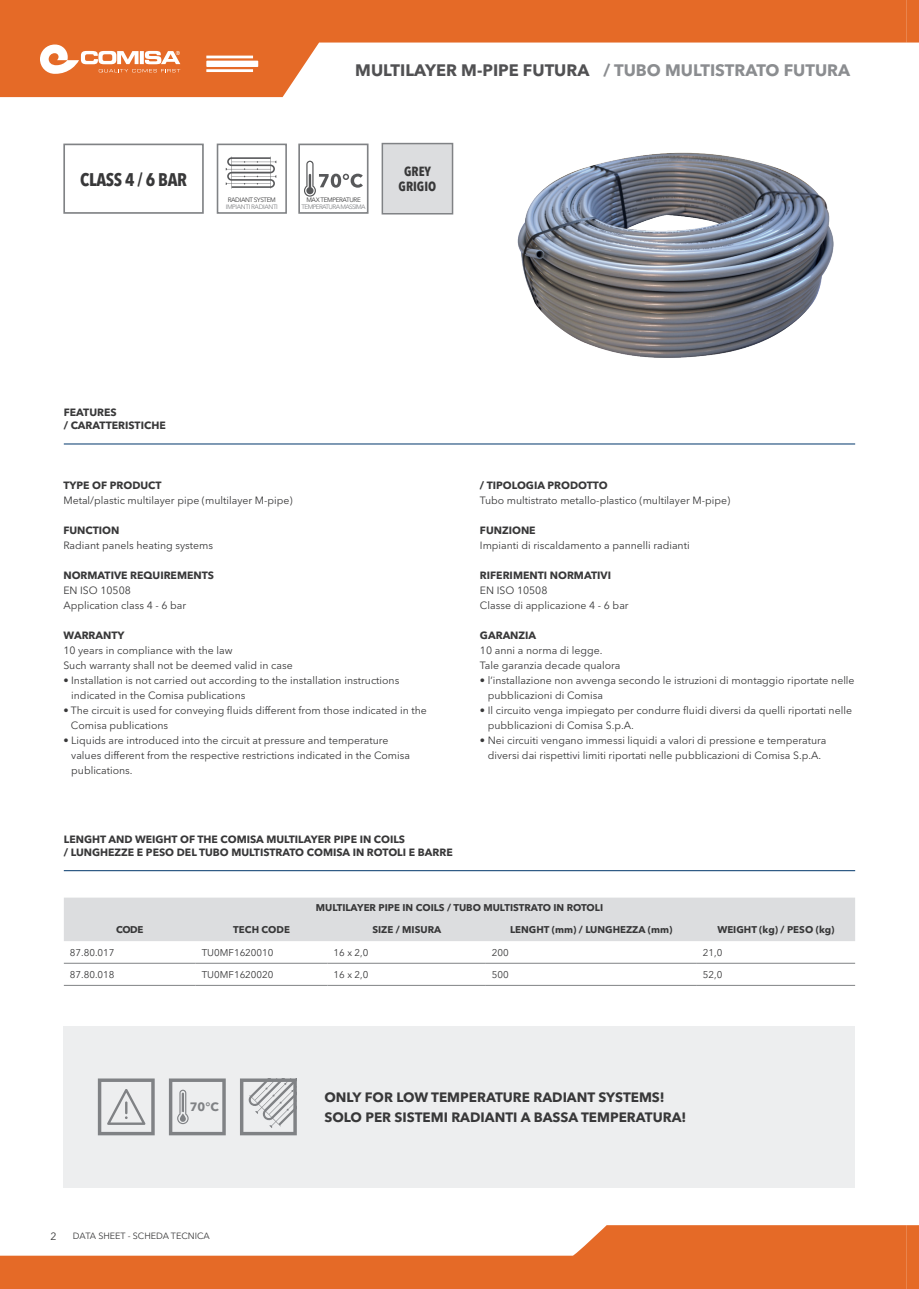
<style>
.page{position:relative;width:919px;height:1289px;background:#fff}
.page>*{position:absolute;margin:0;border:0;box-sizing:border-box;transform-origin:0 0}
.t1{font:700 condensed 18.15px "Avenir Next LT Pro";letter-spacing:-.02em;color:#383839}
.t2{font:700 16.5px "Avenir Next LT Pro";color:#8b8d90}
.t3{font:700 16.5px "Avenir Next LT Pro";color:#515153}
.Descrizione_prodotti{font:700 13.5px "Avenir Next LT Pro";color:#383839}
.t4{font:700 condensed 13.2px/15.3px "Avenir Next LT Pro";color:#383839;text-align:center}
.t5{font:700 12px "Avenir Next LT Pro";color:#808285}
.Helvetica_DF_c__9{font:10.5px/15px "Avenir Next LT Pro";color:#383839}
.Helvetica_DF_c__9-2{font:700 10.5px "Avenir Next LT Pro";color:#383839}
.t6{font:700 9.75px "Avenir Next LT Pro";color:#383839}
.t7{font:9.75px "Avenir Next LT Pro";color:#383839}
.t8{font:9px "Avenir Next LT Pro";color:#383839}
.t9{font:6.3px "Avenir Next LT Pro";letter-spacing:-.06em;color:#383839}
.t10{font:6.3px "Avenir Next LT Pro";letter-spacing:-.1em;color:#808285}
.t11{font:6.3px "Avenir Next LT Pro";letter-spacing:-.06em;color:#808285}
</style>
<div class="page">
<svg style="left:304px;top:161px;width:59px;height:36px"></svg>
<div style="left:298px;top:144px;width:70px;height:70px;border:2px solid #808285"></div>
<svg style="left:226px;top:157px;width:50px;height:32px"></svg>
<div style="left:217px;top:144px;width:70px;height:70px;border:2px solid #808285"></div>
<div style="left:63px;top:144px;width:141px;height:70px;border:2px solid #808285"></div>
<svg style="left:0;top:0;width:906px;height:97px;fill:#e56a27"></svg>
<svg style="left:906px;top:0;width:12px;height:43px"></svg>
<svg style="left:40px;top:45px;width:140px;height:29px"></svg>
<div style="left:206px;top:61px;width:52px;height:6px;background:#fff"></div>
<hr style="left:206px;top:56px;width:47px;height:2px;background:#fff">
<hr style="left:206px;top:69px;width:47px;height:3px;background:#fff">
<svg style="left:0;top:1225px;width:906px;height:63px;fill:#e56a27"></svg>
<svg style="left:906px;top:1225px;width:12px;height:63px"></svg>
<svg style="left:64px;top:1225px;width:1px;height:21px"></svg>
<img style="left:517px;top:152px;width:317px;height:206px">
<div style="left:64px;top:897px;width:791px;height:44px;background:#dcdddf"></div>
<hr style="left:64px;top:963px;width:132px;height:1px;background:#808285">
<hr style="left:196px;top:963px;width:131px;height:1px;background:#808285">
<hr style="left:327px;top:963px;width:159px;height:1px;background:#808285">
<hr style="left:486px;top:963px;width:210px;height:1px;background:#808285">
<hr style="left:696px;top:963px;width:159px;height:1px;background:#808285">
<hr style="left:64px;top:985px;width:132px;height:1px;background:#808285">
<hr style="left:196px;top:985px;width:131px;height:1px;background:#808285">
<hr style="left:327px;top:985px;width:159px;height:1px;background:#808285">
<hr style="left:486px;top:985px;width:210px;height:1px;background:#808285">
<hr style="left:696px;top:985px;width:159px;height:1px;background:#808285">
<div style="left:63px;top:1026px;width:792px;height:161px;background:#edeeef"></div>
<svg style="left:240px;top:1078px;width:57px;height:57px"></svg>
<svg style="left:169px;top:1078px;width:57px;height:57px"></svg>
<svg style="left:180px;top:1113px;width:6px;height:8px"></svg>
<svg style="left:98px;top:1078px;width:57px;height:57px"></svg>
<hr style="left:64px;top:443px;width:791px;height:1px;background:#00376b">
<hr style="left:64px;top:870px;width:791px;height:1px;background:#00376b">
<div style="left:382px;top:144px;width:70px;height:70px;background:#dcdddf"></div>
<div style="left:381px;top:143px;width:72px;height:71px;border:2px solid #808285"></div>
<h1 class="t1" style="left:80px;top:168px;width:108px">CLASS 4 / 6 BAR</h1>
<h2 class="t3" style="left:355px;top:60px;width:236px">MULTILAYER M-PIPE FUTURA</h2>
<h2 class="t2" style="left:603px;top:60px;width:248px">/ TUBO MULTISTRATO FUTURA</h2>
<p class="t9" style="left:228px;top:196px;width:50px">RADIANT SYSTEM</p>
<p class="t9" style="left:306px;top:196px;width:56px">MAX TEMPERATURE</p>
<p class="t11" style="left:226px;top:203px;width:54px">IMPIANTI RADIANTI</p>
<p class="t10" style="left:301px;top:203px;width:65px">TEMPERATURA MASSIMA</p>
<p class="t4" style="left:398px;top:163px;width:39px">GREY<br>GRIGIO</p>
<p class="Helvetica_DF_c__9-2" style="left:64px;top:406px;width:54px">FEATURES</p>
<p class="Helvetica_DF_c__9-2" style="left:64px;top:419px;width:103px">/ CARATTERISTICHE</p>
<p class="Helvetica_DF_c__9-2" style="left:63px;top:478px;width:100px">TYPE OF PRODUCT</p>
<p class="Helvetica_DF_c__9" style="left:63px;top:492px;width:231px">Metal/plastic multilayer pipe (multilayer M-pipe)</p>
<p class="Helvetica_DF_c__9-2" style="left:63px;top:523px;width:58px">FUNCTION</p>
<p class="Helvetica_DF_c__9" style="left:63px;top:537px;width:151px">Radiant panels heating systems</p>
<p class="Helvetica_DF_c__9-2" style="left:63px;top:568px;width:152px">NORMATIVE REQUIREMENTS</p>
<p class="Helvetica_DF_c__9" style="left:63px;top:582px;width:69px">EN ISO 10508</p>
<p class="Helvetica_DF_c__9" style="left:63px;top:597px;width:124px">Application class 4 - 6 bar</p>
<p class="Helvetica_DF_c__9-2" style="left:63px;top:628px;width:63px">WARRANTY</p>
<p class="Helvetica_DF_c__9" style="left:63px;top:642px;width:171px">10 years in compliance with the law</p>
<p class="Helvetica_DF_c__9" style="left:63px;top:657px;width:231px">Such warranty shall not be deemed valid in case</p>
<p class="Helvetica_DF_c__9" style="left:71px;top:672px;width:329px;text-indent:-8px">• Installation is not carried out according to the installation instructions indicated in the Comisa publications</p>
<p class="Helvetica_DF_c__9" style="left:71px;top:702px;width:357px;text-indent:-8px">• The circuit is used for conveying fluids different from those indicated in the<br>Comisa publications</p>
<p class="Helvetica_DF_c__9" style="left:71px;top:732px;width:340px;text-indent:-8px">• Liquids are introduced into the circuit at pressure and temperature values different from the respective restrictions indicated in the Comisa publications.</p>
<p class="Helvetica_DF_c__9-2" style="left:64px;top:832px;width:343px">LENGHT AND WEIGHT OF THE COMISA MULTILAYER PIPE IN COILS</p>
<p class="Helvetica_DF_c__9-2" style="left:64px;top:845px;width:390px">/ LUNGHEZZE E PESO DEL TUBO MULTISTRATO COMISA IN ROTOLI E BARRE</p>
<p class="Helvetica_DF_c__9-2" style="left:480px;top:478px;width:129px">/ TIPOLOGIA PRODOTTO</p>
<p class="Helvetica_DF_c__9" style="left:480px;top:492px;width:252px">Tubo multistrato metallo-plastico (multilayer M-pipe)</p>
<p class="Helvetica_DF_c__9-2" style="left:480px;top:523px;width:57px">FUNZIONE</p>
<p class="Helvetica_DF_c__9" style="left:480px;top:537px;width:211px">Impianti di riscaldamento a pannelli radianti</p>
<p class="Helvetica_DF_c__9-2" style="left:480px;top:568px;width:132px">RIFERIMENTI NORMATIVI</p>
<p class="Helvetica_DF_c__9" style="left:480px;top:582px;width:69px">EN ISO 10508</p>
<p class="Helvetica_DF_c__9" style="left:480px;top:597px;width:150px">Classe di applicazione 4 - 6 bar</p>
<p class="Helvetica_DF_c__9-2" style="left:480px;top:628px;width:58px">GARANZIA</p>
<p class="Helvetica_DF_c__9" style="left:480px;top:642px;width:124px">10 anni a norma di legge.</p>
<p class="Helvetica_DF_c__9" style="left:480px;top:657px;width:142px">Tale garanzia decade qualora</p>
<p class="Helvetica_DF_c__9" style="left:488px;top:672px;width:368px;text-indent:-8px">• l’installazione non avvenga secondo le istruzioni di montaggio riportate nelle pubblicazioni di Comisa</p>
<p class="Helvetica_DF_c__9" style="left:488px;top:702px;width:365px;text-indent:-8px">• Il circuito venga impiegato per condurre fluidi diversi da quelli riportati nelle pubblicazioni di Comisa S.p.A.</p>
<p class="Helvetica_DF_c__9" style="left:480px;top:732px;width:348px;text-align:center">• Nei circuiti vengano immessi liquidi a valori di pressione e temperatura diversi dai rispettivi limiti riportati nelle pubblicazioni di Comisa S.p.A.</p>
<p class="t6" style="left:316px;top:901px;width:289px">MULTILAYER PIPE IN COILS / TUBO MULTISTRATO IN ROTOLI</p>
<p class="t6" style="left:116px;top:923px;width:28px">CODE</p>
<p class="t6" style="left:233px;top:923px;width:58px">TECH CODE</p>
<p class="t6" style="left:372px;top:923px;width:70px">SIZE / MISURA</p>
<p class="t6" style="left:510px;top:923px;width:164px">LENGHT (mm) / LUNGHEZZA (mm)</p>
<p class="t6" style="left:717px;top:923px;width:119px">WEIGHT (kg) / PESO (kg)</p>
<p class="t7" style="left:70px;top:946px;width:46px">87.80.017</p>
<p class="t7" style="left:202px;top:946px;width:73px">TU0MF1620010</p>
<p class="t7" style="left:333px;top:946px;width:36px">16 x 2,0</p>
<p class="t7" style="left:492px;top:946px;width:18px">200</p>
<p class="t7" style="left:702px;top:946px;width:21px">21,0</p>
<p class="t7" style="left:70px;top:968px;width:46px">87.80.018</p>
<p class="t7" style="left:202px;top:968px;width:73px">TU0MF1620020</p>
<p class="t7" style="left:333px;top:968px;width:36px">16 x 2,0</p>
<p class="t7" style="left:492px;top:968px;width:18px">500</p>
<p class="t7" style="left:702px;top:968px;width:21px">52,0</p>
<p class="t5" style="left:190px;top:1099px;width:30px">70°C</p>
<p class="Helvetica_DF_c__9" style="left:51px;top:1228px;width:8px">2</p>
<p class="t8" style="left:73px;top:1230px;width:138px">DATA SHEET - SCHEDA TECNICA</p>
<p class="Descrizione_prodotti" style="left:324px;top:1089px;width:342px">ONLY FOR LOW TEMPERATURE RADIANT SYSTEMS!</p>
<p class="Descrizione_prodotti" style="left:324px;top:1108px;width:363px">SOLO PER SISTEMI RADIANTI A BASSA TEMPERATURA!</p>
</div>
